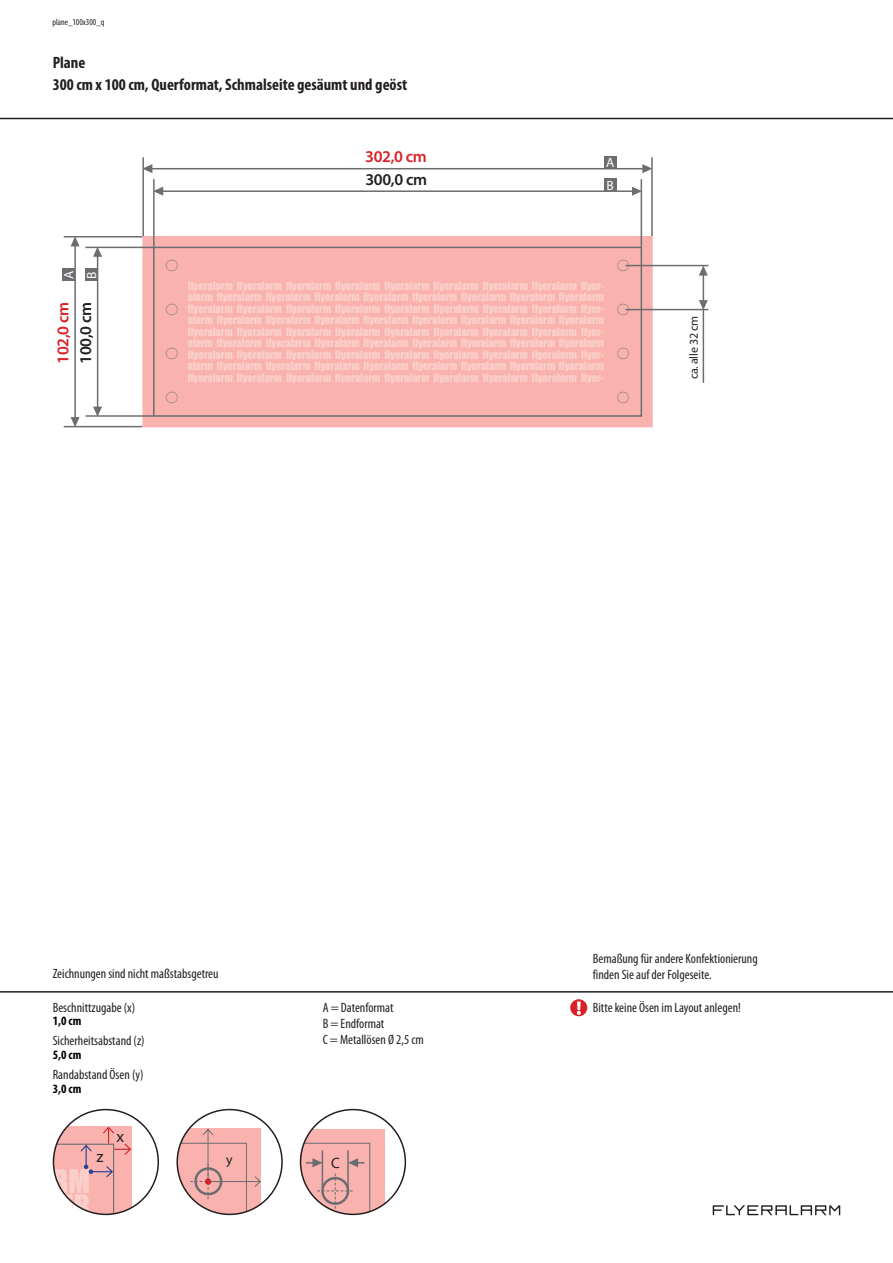
<style>
.page{position:relative;width:893px;height:1263px;background:#fff}
.page>*{position:absolute;margin:0;border:0;box-sizing:border-box;transform-origin:0 0}
.t1{font:30px "Impact";color:#fbd0ca}
.t2{font:700 condensed 16.5px "Myriad Pro";color:#231f20}
.t3{font:600 16.5px "Myriad Pro";letter-spacing:-.02em;color:#231f20}
.t4{font:600 16.5px "Myriad Pro";letter-spacing:-.02em;color:#da2128}
.t5{font:16.5px "Myriad Pro";color:#231f20}
.t6{font:15px "Myriad Pro";color:#231f20}
.t7{font:13.65px "Myriad Pro";color:#231f20}
.t8{font:condensed 13.5px/16.2px "Myriad Pro";color:#231f20}
.t9{font:13.5px/22.5px "Myriad Pro";color:#fff}
.t10{font:700 condensed 12.75px "Myriad Pro";color:#000}
.t11{font:12px "Myriad Pro";letter-spacing:-.02em;color:#231f20}
.t12{font:10.5px/11.6px "Impact";color:#fbd0ca;text-align:justify}
.t13{font:condensed 9px "Myriad Pro";color:#231f20}
</style>
<div class="page">
<hr style="left:0;top:118px;width:893px;height:1px;background:#231f20">
<hr style="left:0;top:991px;width:893px;height:1px;background:#231f20">
<div style="left:570px;top:999px;width:17px;height:17px;background:#da2128;border-radius:50%"></div>
<svg style="left:577px;top:1001px;width:4px;height:14px"></svg>
<svg style="left:53px;top:1126px;width:79px;height:88px;background:#eeb2b0"></svg>
<div style="left:53px;top:1109px;width:106px;height:106px;border:2px solid #231f20;border-radius:50%"></div>
<svg style="left:177px;top:1128px;width:85px;height:86px;background:#ebb2af"></svg>
<div style="left:205px;top:1178px;width:6px;height:7px;background:#d1232a;border-radius:50%"></div>
<div style="left:176px;top:1109px;width:107px;height:106px;border:2px solid #231f20;border-radius:50%"></div>
<svg style="left:303px;top:1129px;width:81px;height:84px;background:#f2b1ad"></svg>
<svg style="left:301px;top:1143px;width:69px;height:71px;background:#e5afac"></svg>
<div style="left:300px;top:1109px;width:106px;height:106px;border:2px solid #231f20;border-radius:50%"></div>
<svg style="left:713px;top:1205px;width:127px;height:10px"></svg>
<hr style="left:97px;top:256px;width:1px;height:152px;background:#6c6d70">
<svg style="left:93px;top:407px;width:9px;height:8px"></svg>
<svg style="left:93px;top:248px;width:9px;height:9px"></svg>
<hr style="left:162px;top:190px;width:471px;height:2px;background:#6c6d70">
<svg style="left:155px;top:187px;width:8px;height:9px"></svg>
<svg style="left:632px;top:187px;width:9px;height:9px"></svg>
<hr style="left:74px;top:245px;width:2px;height:173px;background:#6c6d70">
<svg style="left:71px;top:417px;width:9px;height:9px"></svg>
<svg style="left:71px;top:237px;width:9px;height:9px"></svg>
<hr style="left:151px;top:168px;width:492px;height:1px;background:#6c6d70">
<svg style="left:144px;top:164px;width:8px;height:9px"></svg>
<svg style="left:642px;top:164px;width:9px;height:9px"></svg>
<hr style="left:64px;top:426px;width:78px;height:1px;background:#6c6d70">
<hr style="left:651px;top:157px;width:2px;height:79px;background:#6c6d70">
<svg style="left:142px;top:236px;width:511px;height:191px;background:#f6b1ad"></svg>
<div style="left:153px;top:247px;width:489px;height:170px;background:#f9b2ae;border:2px solid #6c6d70"></div>
<hr style="left:85px;top:415px;width:68px;height:2px;background:#6c6d70">
<hr style="left:142px;top:157px;width:2px;height:79px;background:#6c6d70">
<hr style="left:153px;top:179px;width:2px;height:68px;background:#6c6d70">
<hr style="left:641px;top:179px;width:1px;height:68px;background:#6c6d70">
<hr style="left:85px;top:247px;width:68px;height:1px;background:#6c6d70">
<hr style="left:64px;top:236px;width:78px;height:1px;background:#6c6d70">
<div style="left:604px;top:156px;width:13px;height:13px;background:#6c6d70"></div>
<div style="left:604px;top:178px;width:13px;height:13px;background:#6c6d70"></div>
<div style="left:63px;top:268px;width:12px;height:13px;background:#6c6d70"></div>
<div style="left:85px;top:268px;width:13px;height:13px;background:#6c6d70"></div>
<hr style="left:625px;top:309px;width:83px;height:1px;background:#6c6d70">
<hr style="left:625px;top:265px;width:83px;height:1px;background:#6c6d70">
<svg style="left:699px;top:266px;width:9px;height:43px"></svg>
<hr style="left:703px;top:310px;width:1px;height:73px;background:#6c6d70">
<p class="t13" style="left:52px;top:16px;width:53px">plane_100x300_q</p>
<h2 class="t2" style="left:53px;top:52px;width:34px">Plane</h2>
<h2 class="t2" style="left:53px;top:74px;width:356px">300 cm x 100 cm, Querformat, Schmalseite gesäumt und geöst</h2>
<h2 class="t4" style="left:365px;top:146px;width:63px">302,0 cm</h2>
<p class="t9" style="left:58px;top:279px;width:10px;rotate:-90deg">A<br>B</p>
<h2 class="t3" style="left:365px;top:169px;width:63px">300,0 cm</h2>
<p class="t9" style="left:606px;top:151px;width:10px">A<br>B</p>
<h2 class="t4" style="left:53px;top:364px;width:63px;rotate:-90deg">102,0 cm</h2>
<h2 class="t3" style="left:75px;top:364px;width:63px;rotate:-90deg">100,0 cm</h2>
<p class="t12" style="left:188px;top:279px;width:418px">flyeralarm flyeralarm flyeralarm flyeralarm flyeralarm flyeralarm flyeralarm flyeralarm flyer&shy;alarm flyeralarm flyeralarm flyeralarm flyeralarm flyeralarm flyeralarm flyeralarm flyeralarm flyeralarm flyeralarm flyeralarm flyeralarm flyeralarm flyeralarm flyeralarm flyeralarm flyer&shy;alarm flyeralarm flyeralarm flyeralarm flyeralarm flyeralarm flyeralarm flyeralarm flyeralarm flyeralarm flyeralarm flyeralarm flyeralarm flyeralarm flyeralarm flyeralarm flyeralarm flyer&shy;alarm flyeralarm flyeralarm flyeralarm flyeralarm flyeralarm flyeralarm flyeralarm flyeralarm flyeralarm flyeralarm flyeralarm flyeralarm flyeralarm flyeralarm flyeralarm flyeralarm flyer&shy;alarm flyeralarm flyeralarm flyeralarm flyeralarm flyeralarm flyeralarm flyeralarm flyeralarm flyeralarm flyeralarm flyeralarm flyeralarm flyeralarm flyeralarm flyeralarm flyeralarm flyer-</p>
<p class="t11" style="left:686px;top:379px;width:65px;rotate:-90deg">ca. alle 32 cm</p>
<p class="t8" style="left:53px;top:965px;width:167px">Zeichnungen sind nicht maßstabsgetreu</p>
<p class="t8" style="left:53px;top:999px;width:84px">Beschnittzugabe (x)</p>
<p class="t8" style="left:53px;top:1032px;width:93px">Sicherheitsabstand (z)</p>
<p class="t8" style="left:53px;top:1066px;width:92px">Randabstand Ösen (y)</p>
<p class="t10" style="left:53px;top:1013px;width:30px">1,0 cm</p>
<p class="t10" style="left:53px;top:1047px;width:30px">5,0 cm</p>
<p class="t10" style="left:53px;top:1081px;width:30px">3,0 cm</p>
<h2 class="t5" style="left:116px;top:1126px;width:9px">x</h2>
<p class="t8" style="left:593px;top:950px;width:166px">Bemaßung für andere Konfektionierung finden Sie auf der Folgeseite.</p>
<p class="t8" style="left:323px;top:999px;width:103px">A = Datenformat<br>B = Endformat<br>C = Metallösen Ø 2,5 cm</p>
<p class="t8" style="left:593px;top:999px;width:150px">Bitte keine Ösen im Layout anlegen!</p>
<h1 class="t1" style="left:37px;top:1158px;width:54px">ARM</h1>
<h2 class="t5" style="left:97px;top:1146px;width:9px">z</h2>
<h3 class="t7" style="left:226px;top:1151px;width:8px">y</h3>
<h3 class="t6" style="left:331px;top:1153px;width:10px">C</h3>
</div>
